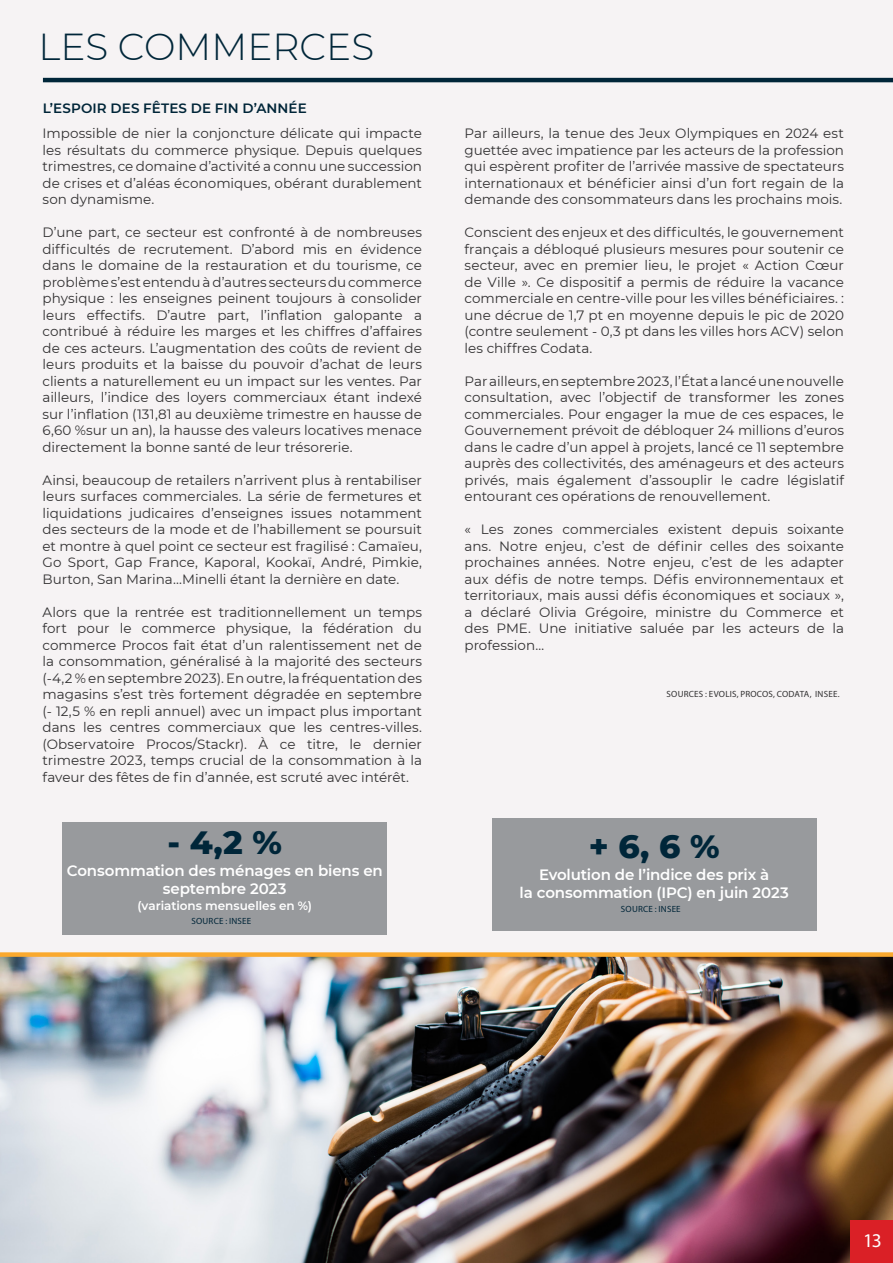
<style>
.page{position:relative;width:893px;height:1263px;background:#f6f3f4}
.page>*{position:absolute;margin:0;border:0;box-sizing:border-box;transform-origin:0 0}
.t1{font:300 37.5px "Montserrat";color:#002639}
.t2{font:800 32.85px "Montserrat";color:#002639}
.t3{font:19.5px "Myriad Pro";color:#fff}
.t4{font:600 15px/18px "Montserrat";letter-spacing:-.01em;color:#fff;text-align:center}
.Text_8_5{font:13.5px/16.5px "Montserrat";color:#323132;text-align:justify}
.Text_8_5-2{font:600 13.5px "Montserrat";letter-spacing:.01em;color:#002538}
.t5{font:600 12px "Montserrat";color:#fff}
.Caption_8{font:9px "Myriad Pro";letter-spacing:.025em;color:#323132}
.Caption_8-2{font:9px "Myriad Pro";letter-spacing:.025em;color:#002538}
</style>
<div class="page">
<img style="left:0;top:957px;width:893px;height:306px">
<hr style="left:43px;top:78px;width:850px;height:4px;background:#002639">
<div style="left:850px;top:1220px;width:43px;height:43px;background:#da2026"></div>
<div style="left:62px;top:822px;width:325px;height:113px;background:#989a9d"></div>
<div style="left:492px;top:819px;width:325px;height:112px;background:#989a9d"></div>
<div style="left:0;top:952px;width:893px;height:5px;background:#faa92e"></div>
<p class="t1" style="left:38px;top:21px;width:337px">LES COMMERCES</p>
<p class="Text_8_5-2" style="left:43px;top:98px;width:265px">L’ESPOIR DES FÊTES DE FIN D’ANNÉE</p>
<p class="Text_8_5" style="left:43px;top:124px;width:381px">Impossible de nier la conjoncture délicate qui impacte les résultats du commerce physique. Depuis quelques trimestres, ce domaine d’activité a connu une succession de crises et d’aléas économiques, obérant durablement son dynamisme.</p>
<p class="Text_8_5" style="left:43px;top:223px;width:381px">D’une part, ce secteur est confronté à de nombreuses difficultés de recrutement. D’abord mis en évidence dans le domaine de la restauration et du tourisme, ce problème s’est entendu à d’autres secteurs du commerce physique : les enseignes peinent toujours à consolider leurs effectifs. D’autre part, l’inflation galopante a contribué à réduire les marges et les chiffres d’affaires de ces acteurs. L’augmentation des coûts de revient de leurs produits et la baisse du pouvoir d’achat de leurs clients a naturellement eu un impact sur les ventes. Par ailleurs, l’indice des loyers commerciaux étant indexé sur l’inflation (131,81 au deuxième trimestre en hausse de 6,60 %sur un an), la hausse des valeurs locatives menace directement la bonne santé de leur trésorerie.</p>
<p class="Text_8_5" style="left:43px;top:471px;width:381px">Ainsi, beaucoup de retailers n’arrivent plus à rentabiliser leurs surfaces commerciales. La série de fermetures et liquidations judicaires d’enseignes issues notamment des secteurs de la mode et de l’habillement se poursuit et montre à quel point ce secteur est fragilisé : Camaïeu, Go Sport, Gap France, Kaporal, Kookaï, André, Pimkie, Burton, San Marina...Minelli étant la dernière en date.</p>
<p class="Text_8_5" style="left:43px;top:603px;width:381px">Alors que la rentrée est traditionnellement un temps fort pour le commerce physique, la fédération du commerce Procos fait état d’un ralentissement net de la consommation, généralisé à la majorité des secteurs (-4,2 % en septembre 2023). En outre, la fréquentation des magasins s’est très fortement dégradée en septembre (- 12,5 % en repli annuel) avec un impact plus important dans les centres commerciaux que les centres-villes. (Observatoire Procos/Stackr). À ce titre, le dernier trimestre 2023, temps crucial de la consommation à la faveur des fêtes de fin d’année, est scruté avec intérêt.</p>
<p class="t2" style="left:168px;top:818px;width:116px">- 4,2 %</p>
<p class="t4" style="left:67px;top:861px;width:318px">Consommation des ménages en biens en septembre 2023</p>
<p class="t5" style="left:137px;top:898px;width:176px">(variations mensuelles en %)</p>
<p class="Caption_8-2" style="left:191px;top:915px;width:61px">SOURCE : INSEE</p>
<p class="Text_8_5" style="left:464px;top:124px;width:381px">Par ailleurs, la tenue des Jeux Olympiques en 2024 est guettée avec impatience par les acteurs de la profession qui espèrent profiter de l’arrivée massive de spectateurs internationaux et bénéficier ainsi d’un fort regain de la demande des consommateurs dans les prochains mois.</p>
<p class="Text_8_5" style="left:464px;top:223px;width:381px">Conscient des enjeux et des difficultés, le gouvernement français a débloqué plusieurs mesures pour soutenir ce secteur, avec en premier lieu, le projet « Action Cœur de Ville ». Ce dispositif a permis de réduire la vacance commerciale en centre-ville pour les villes bénéficiaires. : une décrue de 1,7 pt en moyenne depuis le pic de 2020 (contre seulement - 0,3 pt dans les villes hors ACV) selon les chiffres Codata.</p>
<p class="Text_8_5" style="left:464px;top:372px;width:381px">Par ailleurs, en septembre 2023, l’État a lancé une nouvelle consultation, avec l’objectif de transformer les zones commerciales. Pour engager la mue de ces espaces, le Gouvernement prévoit de débloquer 24 millions d’euros dans le cadre d’un appel à projets, lancé ce 11 septembre auprès des collectivités, des aménageurs et des acteurs privés, mais également d’assouplir le cadre législatif entourant ces opérations de renouvellement.</p>
<p class="Text_8_5" style="left:464px;top:520px;width:381px">« Les zones commerciales existent depuis soixante ans. Notre enjeu, c’est de définir celles des soixante prochaines années. Notre enjeu, c’est de les adapter aux défis de notre temps. Défis environnementaux et territoriaux, mais aussi défis économiques et sociaux », a déclaré Olivia Grégoire, ministre du Commerce et des PME. Une initiative saluée par les acteurs de la profession…</p>
<p class="Caption_8" style="left:667px;top:688px;width:174px">SOURCES : EVOLIS, PROCOS, CODATA, INSEE.</p>
<p class="t2" style="left:589px;top:822px;width:132px">+ 6, 6 %</p>
<p class="t4" style="left:539px;top:865px;width:232px">Evolution de l’indice des prix à</p>
<p class="t4" style="left:520px;top:883px;width:271px">la consommation (IPC) en juin 2023</p>
<p class="Caption_8-2" style="left:621px;top:903px;width:61px">SOURCE : INSEE</p>
<p class="t3" style="left:863px;top:1229px;width:20px">13</p>
</div>
